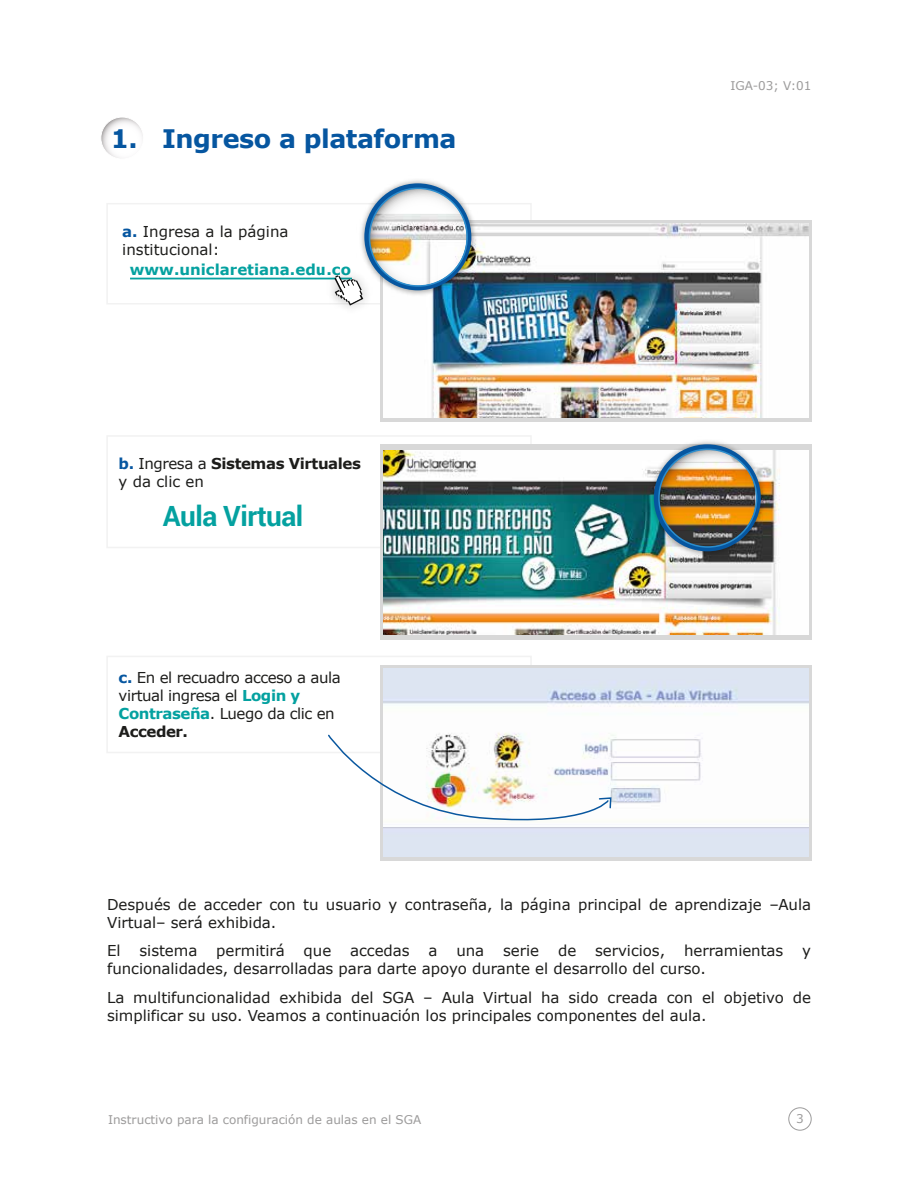
<style>
.page{position:relative;width:918px;height:1188px;background:#fff}
.page>*{position:absolute;margin:0;border:0;box-sizing:border-box;transform-origin:0 0}
.t1{font:700 27.9px "Roboto";letter-spacing:-.02em;color:#04a1a0}
.t2{font:700 25.5px "Verdana";letter-spacing:-.02em;color:#0656a0}
.t3{font:15px/18px "Verdana";letter-spacing:-.005em;color:#1d1d1b}
.t4{font:15px/18px "Verdana";letter-spacing:-.03em;color:#1d1d1b}
.t5{font:700 15px "Verdana";color:#04a1a0}
.t6{font:12px "Verdana";color:#9c9b9b}
.s1{font-weight:700;color:#0656a0}
.s2{font-weight:700}
.s3{font-weight:700;color:#04a1a0}
</style>
<div class="page">
<div style="left:106px;top:435px;width:426px;height:113px;background:#fff;border:2px solid #f2f2f2"></div>
<svg style="left:380px;top:445px;width:432px;height:195px;background:#d6d5d2"></svg>
<div style="left:106px;top:203px;width:426px;height:101px;border:2px solid #f2f2f2"></div>
<div style="left:380px;top:220px;width:432px;height:202px;background:#d8d8d8"></div>
<img style="left:384px;top:223px;width:424px;height:195px">
<img style="left:384px;top:450px;width:424px;height:184px">
<img style="left:357px;top:180px;width:122px;height:118px">
<svg style="left:364px;top:183px;width:107px;height:107px"></svg>
<svg style="left:370px;top:189px;width:97px;height:25px"></svg>
<img style="left:370px;top:214px;width:97px;height:72px">
<svg style="left:369px;top:188px;width:98px;height:98px"></svg>
<div style="left:369px;top:188px;width:99px;height:99px;border:2px solid #2c8dcd;border-radius:50%"></div>
<img style="left:646px;top:441px;width:123px;height:118px">
<svg style="left:654px;top:444px;width:107px;height:107px"></svg>
<svg style="left:659px;top:450px;width:97px;height:22px"></svg>
<img style="left:659px;top:449px;width:98px;height:98px;border-radius:49px">
<div style="left:658px;top:449px;width:99px;height:99px;border:2px solid #2c8dcd;border-radius:50%"></div>
<div style="left:106px;top:656px;width:426px;height:97px;background:#fff;border:2px solid #f2f2f2"></div>
<svg style="left:380px;top:665px;width:432px;height:195px;background:#dadbdc"></svg>
<img style="left:384px;top:669px;width:424px;height:188px">
<img style="left:327px;top:734px;width:285px;height:93px">
<hr style="left:130px;top:278px;width:222px;height:1px;background:#04a1a0">
<svg style="left:101px;top:117px;width:43px;height:42px"></svg>
<div style="left:100px;top:117px;width:44px;height:42px;border:1px solid #fff;border-radius:50%"></div>
<img style="left:321px;top:262px;width:56px;height:46px">
<svg style="left:334px;top:275px;width:29px;height:31px"></svg>
<div style="left:789px;top:1108px;width:22px;height:22px;border:1px solid #9c9b9b;border-radius:50%"></div>
<h2 class="t2" style="left:111px;top:121px;width:347px">1. Ingreso a plataforma</h2>
<p class="t3" style="left:122px;top:223px;width:168px"><span class="s1">a.</span> Ingresa a la página institucional:</p>
<p class="t5" style="left:130px;top:259px;width:223px">www.uniclaretiana.edu.co</p>
<p class="t3" style="left:119px;top:454px;width:244px"><span class="s1">b.</span> Ingresa a <span class="s2">Sistemas Virtuales </span>y da clic en</p>
<h1 class="t1" style="left:163px;top:496px;width:142px">Aula Virtual</h1>
<p class="t4" style="left:119px;top:668px;width:224px"><span class="s1">c.</span> En el recuadro acceso a aula virtual ingresa el <span class="s3">Login y<br>Contraseña</span>. Luego da clic en<br><span class="s2">Acceder.</span></p>
<p class="t6" style="left:730px;top:78px;width:83px">IGA-03; V:01</p>
<p class="t3" style="left:107px;top:895px;width:706px">Después de acceder con tu usuario y contraseña, la página principal de aprendizaje –Aula<br>Virtual– será exhibida.</p>
<p class="t3" style="left:107px;top:942px;width:15px">El</p>
<p class="t3" style="left:140px;top:942px;width:59px">sistema</p>
<p class="t3" style="left:216px;top:942px;width:70px">permitirá</p>
<p class="t3" style="left:304px;top:942px;width:29px">que</p>
<p class="t3" style="left:350px;top:942px;width:61px">accedas</p>
<p class="t3" style="left:429px;top:942px;width:11px">a</p>
<p class="t3" style="left:456px;top:942px;width:29px">una</p>
<p class="t3" style="left:503px;top:942px;width:38px">serie</p>
<p class="t3" style="left:558px;top:942px;width:20px">de</p>
<p class="t3" style="left:595px;top:942px;width:72px">servicios,</p>
<p class="t3" style="left:684px;top:942px;width:101px">herramientas</p>
<p class="t3" style="left:802px;top:942px;width:10px">y</p>
<p class="t3" style="left:107px;top:954px;width:705px;line-height:28.5px">funcionalidades, desarrolladas para darte apoyo durante el desarrollo del curso.<br>La multifuncionalidad exhibida del SGA – Aula Virtual ha sido creada con el objetivo de</p>
<p class="t3" style="left:107px;top:1006px;width:601px">simplificar su uso. Veamos a continuación los principales componentes del aula.</p>
<p class="t6" style="left:108px;top:1112px;width:315px">Instructivo para la configuración de aulas en el SGA</p>
<p class="t6" style="left:796px;top:1111px;width:9px">3</p>
</div>
